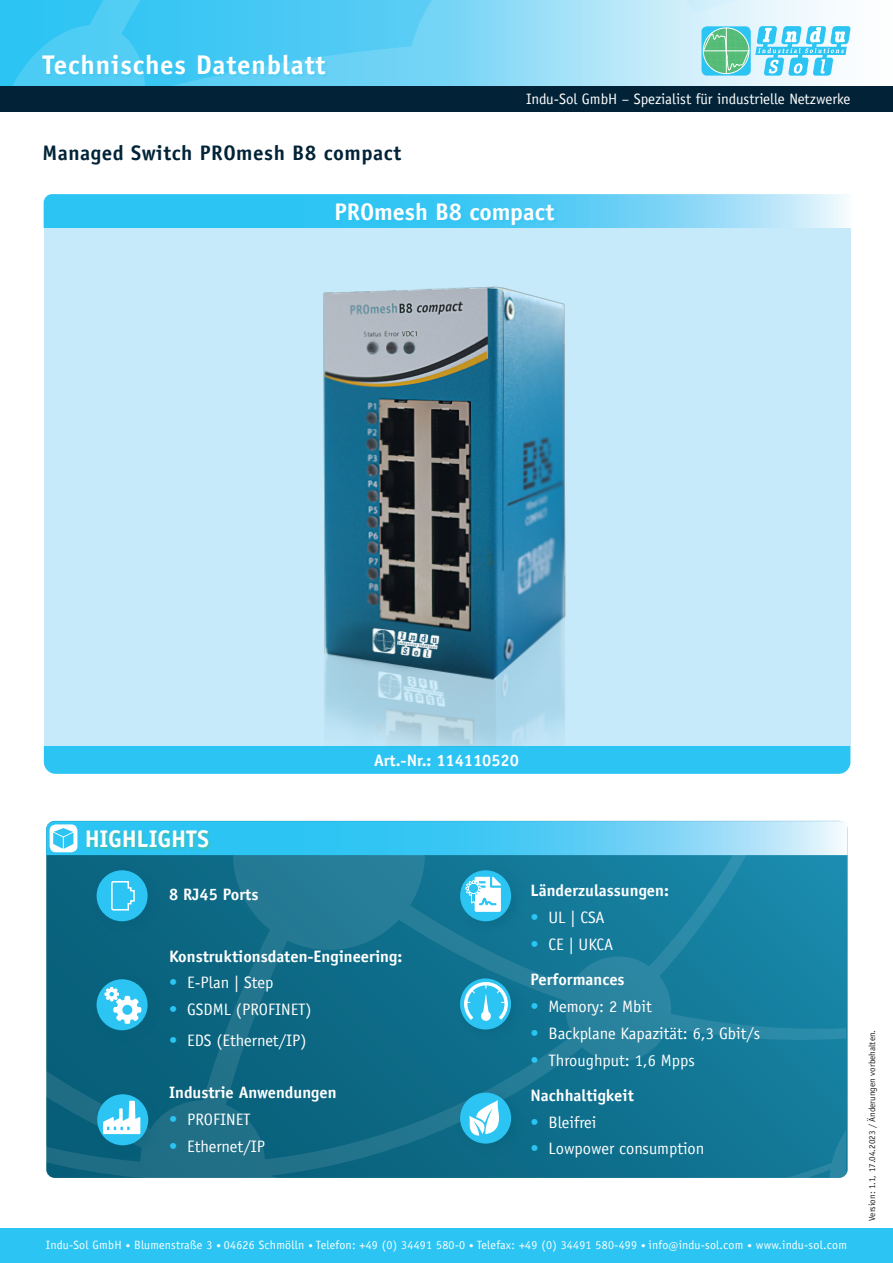
<style>
.page{position:relative;width:893px;height:1263px;background:#fff}
.page>*{position:absolute;margin:0;border:0;box-sizing:border-box;transform-origin:0 0}
.t1{font:700 27px "Officina Sans";letter-spacing:.03em;color:#fff}
.Überschrift_2_weiß{font:700 24px "Officina Sans";color:#fff}
.Überschrift_2_dunkel{font:700 21px "Officina Sans";letter-spacing:.025em;color:#022337}
.Aufzählungen__linksb{font:16.5px "Officina Sans";color:#fff}
.Aufzählungen__linksb-2{font:700 16.5px "Officina Sans";color:#fff}
.t2{font:15px "Officina Sans";color:#fff}
.t3{font:12px "Officina Sans";letter-spacing:.02em;color:#fff}
.t4{font:9px "Officina Sans";color:#231f20}
.s1{color:#2bc4f3}
.s2{font-size:9px}
.s3{font-size:10.5px}
</style>
<div class="page">
<svg style="left:0;top:0;width:829px;height:86px;background:#7bd7f6"></svg>
<div style="left:0;top:86px;width:893px;height:26px;background:#022337"></div>
<svg style="left:701px;top:26px;width:50px;height:50px"></svg>
<svg style="left:755px;top:26px;width:96px;height:50px"></svg>
<svg style="left:703px;top:28px;width:46px;height:46px;background:#67c7a3"></svg>
<div style="left:0;top:1228px;width:893px;height:35px;background:#2bc4f3"></div>
<div style="left:42px;top:54px;width:287px;height:24px;background:#2bc4f3;opacity:.35"></div>
<svg style="left:46px;top:1055px;width:799px;height:123px;background:#116e8a"></svg>
<svg style="left:46px;top:855px;width:799px;height:200px;background:#157693"></svg>
<svg style="left:44px;top:194px;width:802px;height:34px;background:#5ecff5"></svg>
<div style="left:336px;top:203px;width:222px;height:25px;background:#2bc4f3;opacity:.5"></div>
<div style="left:44px;top:746px;width:806px;height:28px;background:#2bc4f3"></div>
<svg style="left:46px;top:821px;width:802px;height:34px;background:#5bcef2"></svg>
<div style="left:92px;top:865px;width:69px;height:70px;background:#0a6580"></div>
<div style="left:97px;top:870px;width:51px;height:51px;background:#2bc4f3;border-radius:50%"></div>
<svg style="left:111px;top:881px;width:24px;height:30px"></svg>
<div style="left:455px;top:865px;width:69px;height:70px;background:#117492"></div>
<div style="left:460px;top:870px;width:51px;height:51px;background:#2bc4f3;border-radius:50%"></div>
<svg style="left:465px;top:877px;width:36px;height:35px"></svg>
<div style="left:92px;top:1089px;width:70px;height:70px;background:#065d77;opacity:.32"></div>
<div style="left:97px;top:1094px;width:51px;height:51px;background:#2bc4f3;border-radius:50%"></div>
<svg style="left:103px;top:1101px;width:37px;height:33px"></svg>
<div style="left:455px;top:1088px;width:69px;height:69px;background:#065d77;opacity:.32"></div>
<div style="left:460px;top:1092px;width:51px;height:51px;background:#2bc4f3;border-radius:50%"></div>
<svg style="left:469px;top:1100px;width:30px;height:35px"></svg>
<div style="left:92px;top:974px;width:69px;height:70px;background:#065d77"></div>
<div style="left:97px;top:979px;width:51px;height:51px;background:#2bc4f3;border-radius:50%"></div>
<svg style="left:104px;top:987px;width:37px;height:37px"></svg>
<div style="left:457px;top:975px;width:66px;height:67px;background:#065d77;opacity:.32"></div>
<div style="left:460px;top:978px;width:51px;height:51px;background:#2bc4f3;border-radius:50%"></div>
<svg style="left:462px;top:980px;width:48px;height:43px"></svg>
<div style="left:44px;top:228px;width:806px;height:518px;background:#c6eafa"></div>
<img style="left:323px;top:286px;width:243px;height:460px">
<h1 class="t1" style="left:43px;top:48px;width:284px">Technisches Datenblatt</h1>
<p class="t2" style="left:526px;top:90px;width:326px">Indu-Sol GmbH – Spezialist für industrielle Netzwerke</p>
<p class="Überschrift_2_dunkel" style="left:43px;top:140px;width:360px">Managed Switch PROmesh B8 compact</p>
<p class="Überschrift_2_weiß" style="left:335px;top:197px;width:221px">PROmesh B8 compact</p>
<p class="Aufzählungen__linksb-2" style="left:374px;top:750px;width:146px">Art.-Nr.: 114110520</p>
<p class="Überschrift_2_weiß" style="left:85px;top:824px;width:126px">HIGHLIGHTS</p>
<p class="Aufzählungen__linksb-2" style="left:169px;top:884px;width:91px">8 RJ45 Ports</p>
<p class="Aufzählungen__linksb-2" style="left:169px;top:946px;width:235px">Konstruktionsdaten-Engineering:</p>
<p class="Aufzählungen__linksb" style="left:169px;top:973px;width:106px"><span class="s1">•</span> E-Plan | Step</p>
<p class="Aufzählungen__linksb" style="left:169px;top:1000px;width:144px"><span class="s1">•</span> GSDML (PROFINET)</p>
<p class="Aufzählungen__linksb" style="left:169px;top:1031px;width:139px"><span class="s1">•</span> EDS (Ethernet/IP)</p>
<p class="Aufzählungen__linksb-2" style="left:169px;top:1082px;width:169px">Industrie Anwendungen</p>
<p class="Aufzählungen__linksb" style="left:169px;top:1110px;width:83px"><span class="s1">•</span> PROFINET</p>
<p class="Aufzählungen__linksb" style="left:169px;top:1137px;width:97px"><span class="s1">•</span> Ethernet/IP</p>
<p class="Aufzählungen__linksb-2" style="left:530px;top:880px;width:140px">Länderzulassungen:</p>
<p class="Aufzählungen__linksb" style="left:530px;top:908px;width:76px"><span class="s1">•</span> UL | CSA</p>
<p class="Aufzählungen__linksb" style="left:530px;top:935px;width:84px"><span class="s1">•</span> CE | UKCA</p>
<p class="Aufzählungen__linksb-2" style="left:530px;top:969px;width:96px">Performances</p>
<p class="Aufzählungen__linksb" style="left:530px;top:997px;width:123px"><span class="s1">•</span> Memory: 2 Mbit</p>
<p class="Aufzählungen__linksb" style="left:530px;top:1023px;width:231px"><span class="s1">•</span> Backplane Kapazität: 6,3 Gbit/s</p>
<p class="Aufzählungen__linksb" style="left:530px;top:1050px;width:166px"><span class="s1">•</span> Throughput: 1,6 Mpps</p>
<p class="Aufzählungen__linksb-2" style="left:530px;top:1085px;width:105px">Nachhaltigkeit</p>
<p class="Aufzählungen__linksb" style="left:530px;top:1112px;width:68px"><span class="s1">•</span> ■ Bleifrei</p>
<p class="Aufzählungen__linksb" style="left:530px;top:1139px;width:175px"><span class="s1">•</span> Lowpower consumption</p>
<p class="t3" style="left:46px;top:1237px;width:802px">Indu-Sol GmbH <span class="s2">•</span> Blumenstraße 3 <span class="s2">•</span> 04626 Schmölln <span class="s2">•</span> Telefon: +49 (0) 34491 580-0 <span class="s2">•</span> Telefax: +49 (0) 34491 580-499 <span class="s2">•</span> info<span class="s3">@</span>indu-sol.com <span class="s2">•</span> www.indu-sol.com</p>
<p class="t4" style="left:867px;top:1221px;width:192px;rotate:-90deg">Version: 1.1, 17.04.2023 / Änderungen vorbehalten.</p>
</div>
